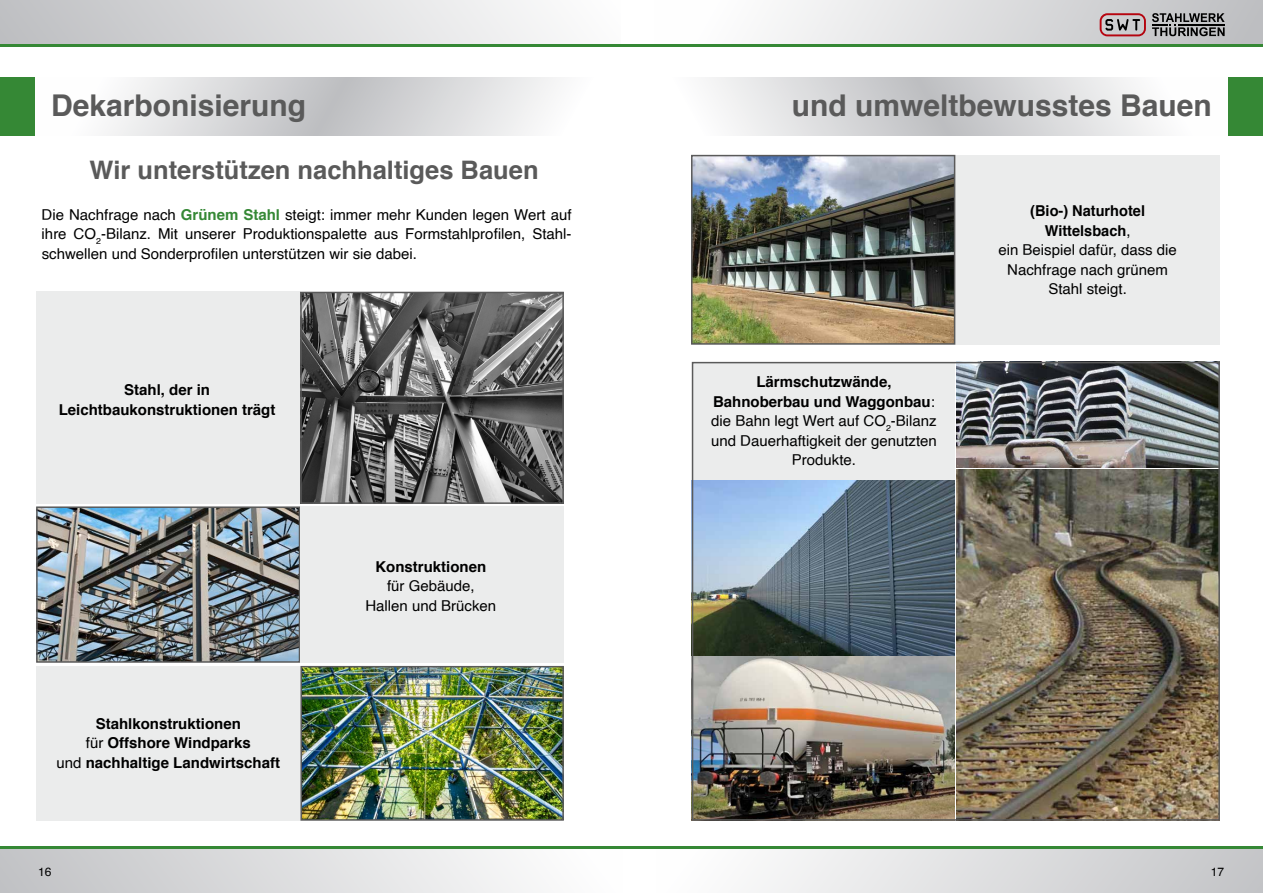
<style>
.page{position:relative;width:1263px;height:893px;background:#fff}
.page>*{position:absolute;margin:0;border:0;box-sizing:border-box;transform-origin:0 0}
.t1{font:700 30px "Helvetica";color:#5a5a5a}
.t2{font:700 25.5px "Helvetica";color:#5a5a5a}
.t3{font:15px/19.5px "Helvetica";color:#000;text-align:center}
.t4{font:700 15px/19.5px "Helvetica";color:#000;text-align:center}
.t5{font:12px "Helvetica";color:#000}
.s1{font-weight:700;color:#358835}
.s2{font-weight:400}
.s3{font-weight:700}
</style>
<div class="page">
<div style="left:0;top:848px;width:623px;height:45px;background:linear-gradient(to right,#c1c2c5,#fff)"></div>
<div style="left:656px;top:848px;width:607px;height:45px;background:linear-gradient(to right,#fff,#c4c4c7)"></div>
<hr style="left:0;top:846px;width:1263px;height:2px;background:#358835">
<div style="left:0;top:0;width:621px;height:45px;background:linear-gradient(to right,#bebfc2,#fdfdfd)"></div>
<div style="left:654px;top:0;width:609px;height:45px;background:linear-gradient(to right,#fff,#bcbcbf)"></div>
<svg style="left:1152px;top:13px;width:72px;height:23px;background:#6d6d6f"></svg>
<svg style="left:1100px;top:13px;width:46px;height:23px"></svg>
<hr style="left:0;top:45px;width:1263px;height:2px;background:#358835">
<svg style="left:709px;top:78px;width:449px;height:58px"></svg>
<div style="left:1229px;top:78px;width:34px;height:58px;background:#358835"></div>
<svg style="left:34px;top:78px;width:522px;height:58px"></svg>
<div style="left:0;top:78px;width:34px;height:58px;background:#358835"></div>
<div style="left:692px;top:362px;width:263px;height:117px;background:#ebecec"></div>
<div style="left:955px;top:155px;width:265px;height:190px;background:#ebecec"></div>
<div style="left:36px;top:666px;width:264px;height:155px;background:#ebecec"></div>
<img style="left:694px;top:158px;width:258px;height:184px">
<div style="left:691px;top:155px;width:264px;height:190px;border:2px solid #5a5a5a"></div>
<img style="left:303px;top:669px;width:258px;height:149px">
<div style="left:300px;top:666px;width:264px;height:155px;border:2px solid #5a5a5a"></div>
<img style="left:695px;top:481px;width:260px;height:174px">
<img style="left:39px;top:509px;width:258px;height:151px">
<div style="left:36px;top:506px;width:264px;height:157px;border:2px solid #5a5a5a"></div>
<img style="left:956px;top:365px;width:261px;height:453px">
<img style="left:695px;top:657px;width:260px;height:161px">
<div style="left:692px;top:362px;width:528px;height:459px;border:2px solid #5a5a5a"></div>
<div style="left:36px;top:292px;width:264px;height:212px;background:#ebecec"></div>
<img style="left:303px;top:295px;width:258px;height:206px">
<div style="left:300px;top:292px;width:264px;height:212px;border:2px solid #5a5a5a"></div>
<div style="left:300px;top:506px;width:264px;height:156px;background:#ebecec"></div>
<h1 class="t1" style="left:51px;top:81px;width:257px">Dekarbonisierung</h1>
<h2 class="t2" style="left:90px;top:149px;width:450px">Wir unterstützen nachhaltiges Bauen</h2>
<p class="t3" style="left:42px;top:205px;width:531px;text-align:justify">Die Nachfrage nach <span class="s1">Grünem Stahl</span> steigt: immer mehr Kunden legen Wert auf ihre CO<sub>2</sub>-Bilanz. Mit unserer Produktionspalette aus Formstahlprofilen, Stahl&shy;schwellen und Sonderprofilen unterstützen wir sie dabei.</p>
<p class="t4" style="left:59px;top:380px;width:218px">Stahl, der in<br>Leichtbaukonstruktionen trägt</p>
<p class="t4" style="left:57px;top:714px;width:225px">Stahlkonstruktionen<br><span class="s2">für</span> Offshore Windparks<br><span class="s2">und</span> nachhaltige Landwirtschaft</p>
<p class="t4" style="left:375px;top:557px;width:112px">Konstruktionen</p>
<p class="t3" style="left:365px;top:577px;width:132px">für Gebäude,<br>Hallen und Brücken</p>
<h1 class="t1" style="left:792px;top:82px;width:422px">und umweltbewusstes Bauen</h1>
<p class="t3" style="left:711px;top:373px;width:227px"><span class="s3">Lärmschutzwände,<br>Bahnoberbau und Waggonbau</span>: die Bahn legt Wert auf CO<sub>2</sub>-Bilanz und Dauerhaftigkeit der genutzten<br>Produkte.</p>
<p class="t3" style="left:998px;top:202px;width:180px"><span class="s3">(Bio-) Naturhotel<br>Wittelsbach</span>,<br>ein Beispiel dafür, dass die<br>Nachfrage nach grünem<br>Stahl steigt.</p>
<p class="t5" style="left:38px;top:863px;width:15px">16</p>
<p class="t5" style="left:1211px;top:863px;width:15px">17</p>
</div>
